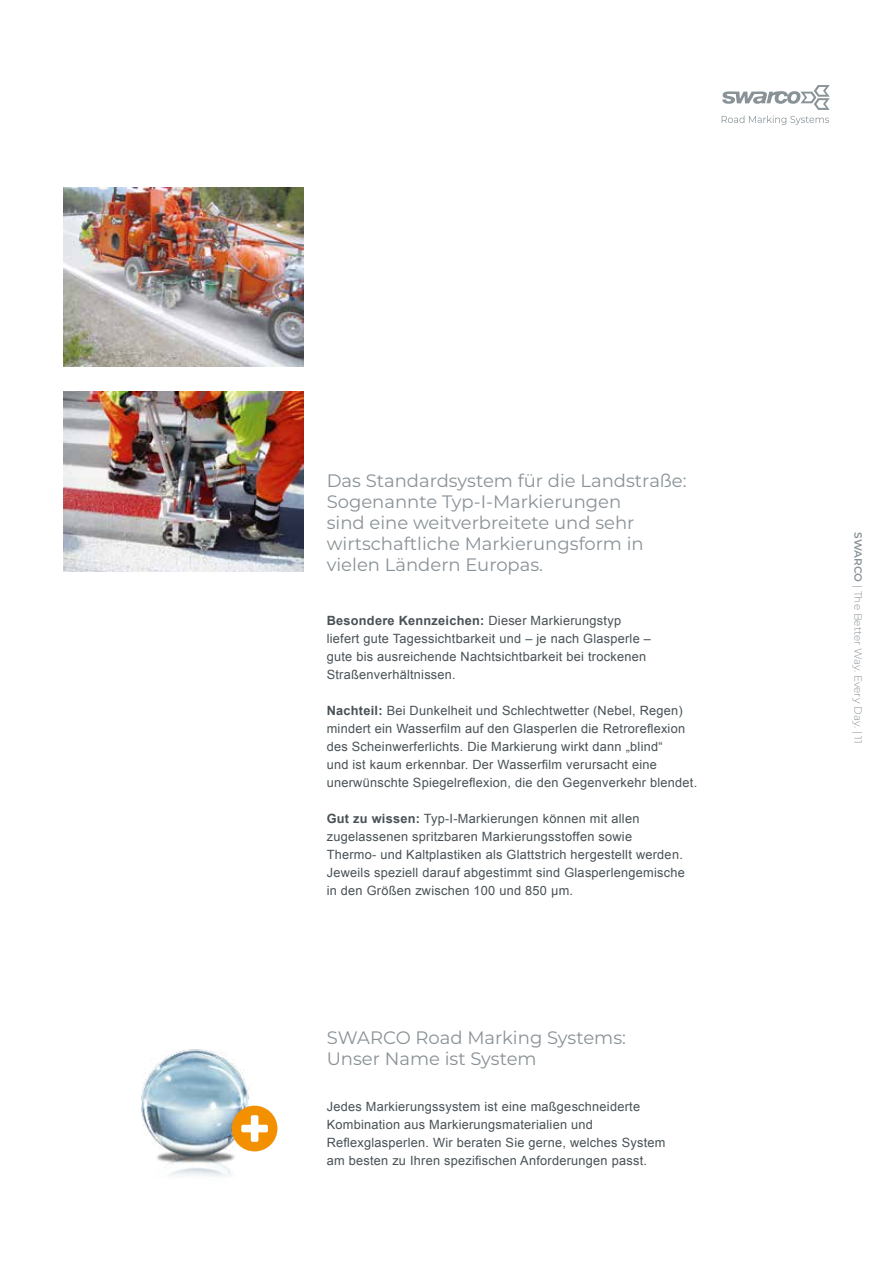
<style>
.page{position:relative;width:893px;height:1263px;background:#fff}
.page>*{position:absolute;margin:0;border:0;box-sizing:border-box;transform-origin:0 0}
.t1{font:18px/21px "Montserrat";color:#899297}
.t2{font:12.75px/18px "Arial";letter-spacing:.02em;color:#485156}
.t3{font:300 10.5px "Montserrat";color:#899297}
.s1{font-weight:700}
.s2{font-weight:600}
</style>
<div class="page">
<svg style="left:722px;top:85px;width:108px;height:40px"></svg>
<img style="left:64px;top:187px;width:239px;height:180px">
<img style="left:64px;top:392px;width:239px;height:179px">
<img style="left:141px;top:1049px;width:137px;height:128px">
<svg style="left:232px;top:1106px;width:45px;height:45px"></svg>
<h1 class="t1" style="left:327px;top:469px;width:361px">Das Standardsystem für die Landstraße:<br>Sogenannte Typ-I-Markierungen<br>sind eine weitverbreitete und sehr wirtschaftliche Markierungsform in vielen Ländern Europas.</h1>
<p class="t2" style="left:327px;top:612px;width:326px"><span class="s1">Besondere Kennzeichen:</span> Dieser Markierungstyp liefert gute Tagessichtbarkeit und – je nach Glasperle – gute bis ausreichende Nachtsichtbarkeit bei trockenen Straßenverhältnissen.</p>
<p class="t2" style="left:327px;top:702px;width:372px"><span class="s1">Nachteil:</span> Bei Dunkelheit und Schlechtwetter (Nebel, Regen) mindert ein Wasserfilm auf den Glasperlen die Retroreflexion des Scheinwerferlichts. Die Markierung wirkt dann „blind“<br>und ist kaum erkennbar. Der Wasserfilm verursacht eine unerwünschte Spiegelreflexion, die den Gegenverkehr blendet.</p>
<p class="t2" style="left:327px;top:810px;width:360px"><span class="s1">Gut zu wissen:</span> Typ-I-Markierungen können mit allen zugelassenen spritzbaren Markierungsstoffen sowie Thermo- und Kaltplastiken als Glattstrich hergestellt werden.<br>Jeweils speziell darauf abgestimmt sind Glasperlengemische in den Größen zwischen 100 und 850 μm.</p>
<h1 class="t1" style="left:327px;top:1027px;width:301px">SWARCO Road Marking Systems:<br>Unser Name ist System</h1>
<p class="t2" style="left:327px;top:1098px;width:340px">Jedes Markierungssystem ist eine maßgeschneiderte Kombination aus Markierungsmaterialien und Reflexglasperlen. Wir beraten Sie gerne, welches System am besten zu Ihren spezifischen Anforderungen passt.</p>
<p class="t3" style="left:865px;top:532px;width:213px;rotate:90deg"><span class="s2">SWARCO</span> | The Better Way. Every Day. | 11</p>
</div>
